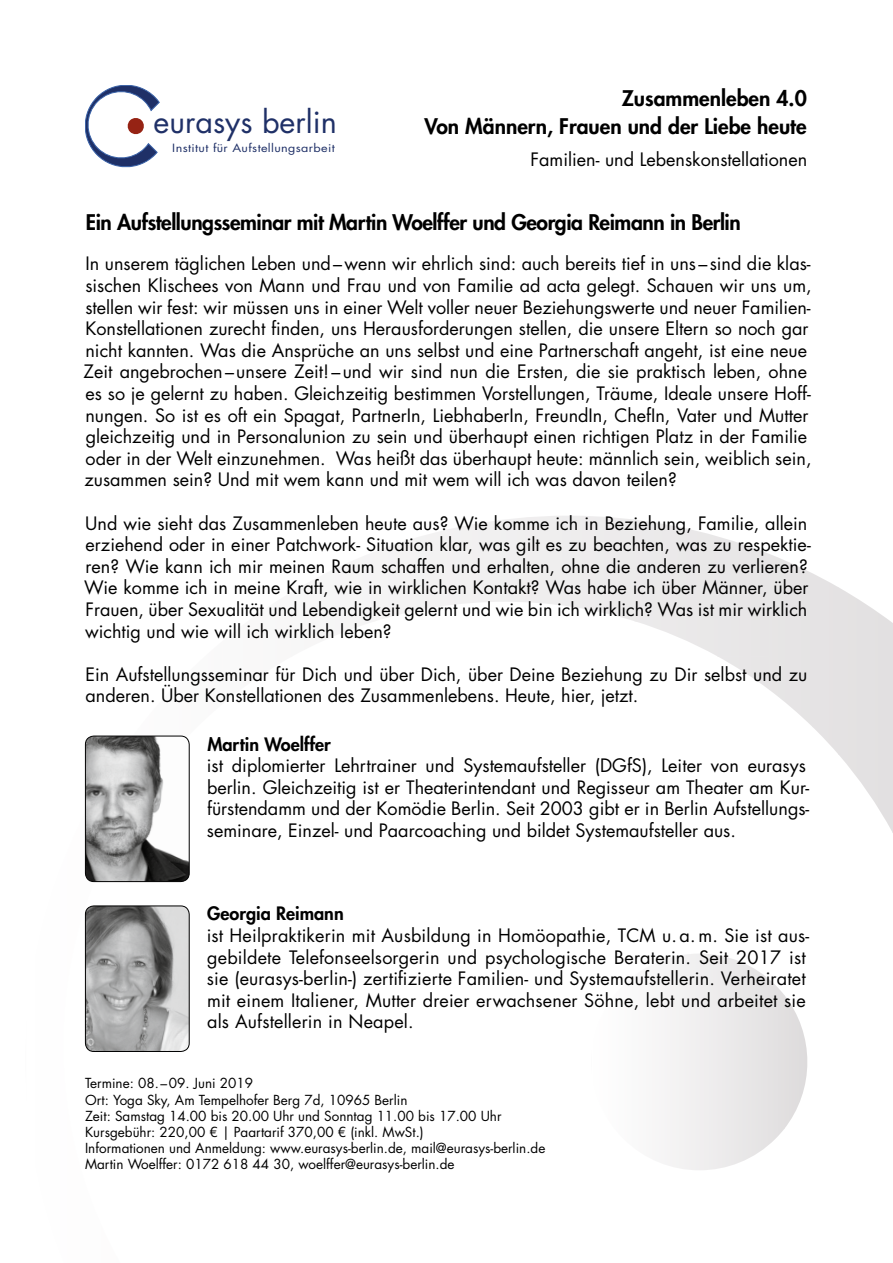
<style>
.page{position:relative;width:893px;height:1263px;background:#fff}
.page>*{position:absolute;margin:0;border:0;box-sizing:border-box;transform-origin:0 0}
.t1{font:30.6px "Futura Std";color:#1f3067}
.t2{font:800 21px "Futura Std";letter-spacing:-.02em;color:#000}
.t3{font:800 21px/28.5px "Futura Std";color:#000;text-align:right}
.t4{font:18px/21.6px "Futura Std";color:#000}
.t5{font:800 18px "Futura Std";color:#000}
.t6{font:13.5px/16.2px "Futura Std";color:#000}
.t7{font:11.1px "Futura Std";letter-spacing:.03em;color:#1f3067;scale:1.14 1}
</style>
<div class="page">
<img style="left:353px;top:621px;width:23px;height:3px">
<img style="left:717px;top:656px;width:53px;height:34px">
<img style="left:812px;top:726px;width:27px;height:29px">
<img style="left:84px;top:767px;width:27px;height:172px">
<img style="left:784px;top:995px;width:24px;height:134px">
<svg style="left:85px;top:85px;width:75px;height:83px"></svg>
<img style="left:85px;top:736px;width:104px;height:145px">
<div style="left:85px;top:736px;width:105px;height:146px;border:1px solid #000;border-radius:9px"></div>
<img style="left:85px;top:906px;width:104px;height:145px">
<div style="left:85px;top:905px;width:105px;height:147px;border:1px solid #000;border-radius:9px"></div>
<h1 class="t1" style="left:154px;top:102px;width:185px">eurasys berlin</h1>
<p class="t7" style="left:172px;top:141px;width:144px">Institut für Aufstellungsarbeit</p>
<p class="t3" style="left:425px;top:84px;width:384px">Zusammenleben 4.0<br>Von Männern, Frauen und der Liebe heute</p>
<p class="t4" style="left:531px;top:149px;width:278px">Familien- und Lebenskonstellationen</p>
<p class="t2" style="left:86px;top:209px;width:656px">Ein Aufstellungsseminar mit Martin Woelffer und Georgia Reimann in Berlin</p>
<p class="t4" style="left:83px;top:253px;width:730px">In unserem täglichen Leben und–wenn wir ehrlich sind: auch bereits tief in uns – sind die klas&shy;sischen Klischees von Mann und Frau und von Familie ad acta gelegt. Schauen wir uns um, stellen wir fest: wir müssen uns in einer Welt voller neuer Beziehungswerte und neuer Familien-Konstellationen zurecht finden, uns Herausforderungen stellen, die unsere Eltern so noch gar nicht kannten. Was die Ansprüche an uns selbst und eine Partnerschaft angeht, ist eine neue Zeit angebrochen–unsere Zeit! –und wir sind nun die Ersten, die sie praktisch leben, ohne es so je gelernt zu haben. Gleichzeitig bestimmen Vorstellungen, Träume, Ideale unsere Hoff&shy;nungen. So ist es oft ein Spagat, PartnerIn, LiebhaberIn, FreundIn, ChefIn, Vater und Mutter gleichzeitig und in Personalunion zu sein und überhaupt einen richtigen Platz in der Familie oder in der Welt einzunehmen. Was heißt das überhaupt heute: männlich sein, weiblich sein, zusammen sein? Und mit wem kann und mit wem will ich was davon teilen?</p>
<p class="t4" style="left:84px;top:512px;width:728px">Und wie sieht das Zusammenleben heute aus? Wie komme ich in Beziehung, Familie, allein erziehend oder in einer Patchwork- Situation klar, was gilt es zu beachten, was zu respektie&shy;ren? Wie kann ich mir meinen Raum schaffen und erhalten, ohne die anderen zu verlieren?<br>Wie komme ich in meine Kraft, wie in wirklichen Kontakt? Was habe ich über Männer, über Frauen, über Sexualität und Lebendigkeit gelernt und wie bin ich wirklich? Was ist mir wirklich wichtig und wie will ich wirklich leben?</p>
<p class="t4" style="left:85px;top:663px;width:723px">Ein Aufstellungsseminar für Dich und über Dich, über Deine Beziehung zu Dir selbst und zu anderen. Über Konstellationen des Zusammenlebens. Heute, hier, jetzt.</p>
<p class="t5" style="left:207px;top:732px;width:125px">Martin Woelffer</p>
<p class="t4" style="left:207px;top:755px;width:604px">ist diplomierter Lehrtrainer und Systemaufsteller (DGfS), Leiter von eurasys berlin. Gleichzeitig ist er Theaterintendant und Regisseur am Theater am Kur&shy;fürstendamm und der Komödie Berlin. Seit 2003 gibt er in Berlin Aufstellungs&shy;seminare, Einzel- und Paarcoaching und bildet Systemaufsteller aus.</p>
<p class="t5" style="left:207px;top:902px;width:138px">Georgia Reimann</p>
<p class="t4" style="left:207px;top:925px;width:604px">ist Heilpraktikerin mit Ausbildung in Homöopathie, TCM u.a.m. Sie ist aus&shy;gebildete Telefonseelsorgerin und psychologische Beraterin. Seit 2017 ist sie (eurasys-berlin-) zertifizierte Familien- und Systemaufstellerin. Verheiratet mit einem Italiener, Mutter dreier erwachsener Söhne, lebt und arbeitet sie als Aufstellerin in Neapel.</p>
<p class="t6" style="left:85px;top:1075px;width:462px">Termine: 08.–09. Juni 2019<br>Ort: Yoga Sky, Am Tempelhofer Berg 7d, 10965 Berlin<br>Zeit: Samstag 14.00 bis 20.00 Uhr und Sonntag 11.00 bis 17.00 Uhr Kursgebühr: 220,00 € | Paartarif 370,00 € (inkl. MwSt.)<br>Informationen und Anmeldung: www.eurasys-berlin.de, mail@eurasys-berlin.de Martin Woelffer: 0172 618 44 30, woelffer@eurasys-berlin.de</p>
</div>
